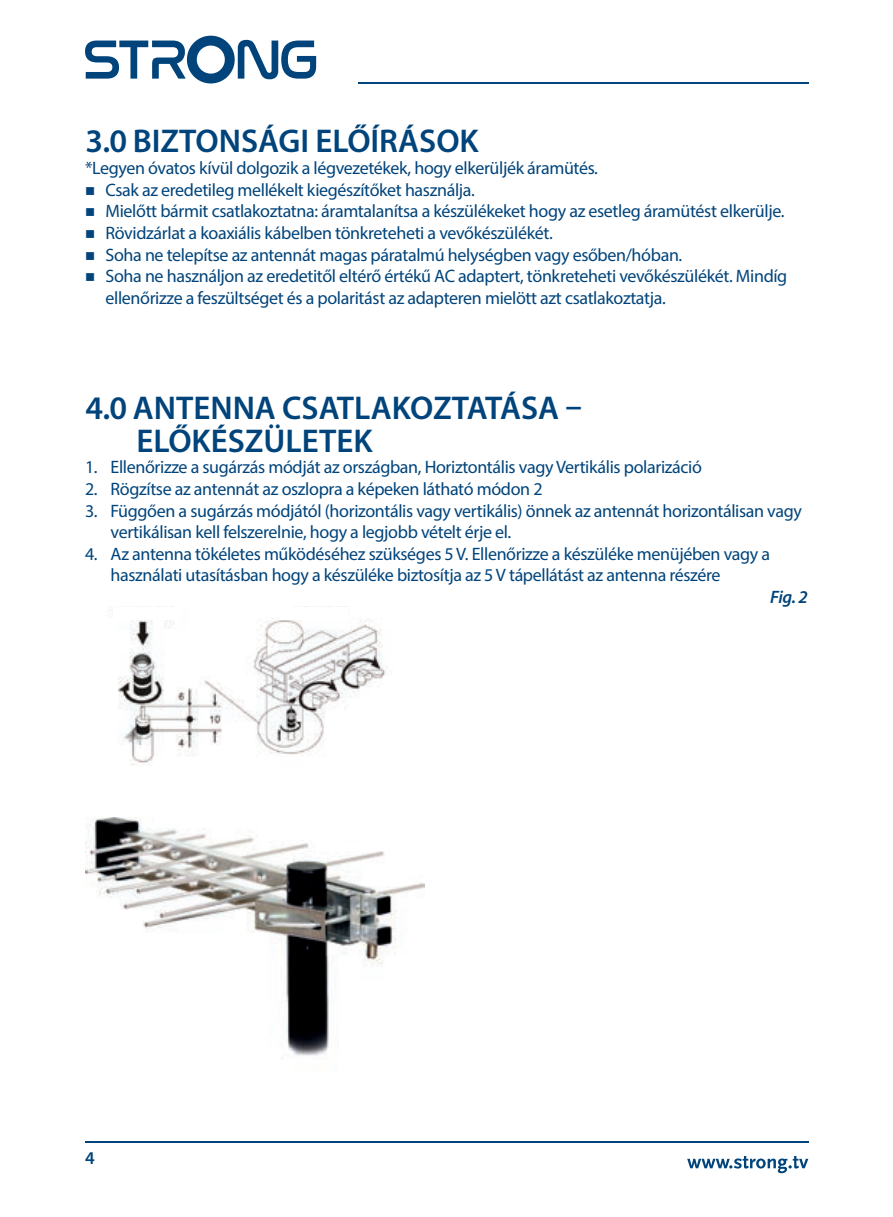
<style>
.page{position:relative;width:893px;height:1217px;background:#fff}
.page>*{position:absolute;margin:0;border:0;box-sizing:border-box;transform-origin:0 0}
.t1{font:600 33px/33px "Myriad Pro";color:#00447b}
.t2{font:18px/21.6px "Myriad Pro";letter-spacing:-.02em;color:#00447b}
.t3{font:italic 600 18px "Myriad Pro";color:#00447b}
.t4{font:600 18px "Myriad Pro";color:#00447b}
</style>
<div class="page">
<img style="left:85px;top:817px;width:340px;height:242px">
<img style="left:110px;top:606px;width:276px;height:159px">
<div style="left:113px;top:606px;width:67px;height:13px;background:#fff"></div>
<div style="left:280px;top:606px;width:68px;height:13px;background:#fff"></div>
<hr style="left:85px;top:1140px;width:723px;height:1px;background:#00447b">
<svg style="left:687px;top:1156px;width:121px;height:16px"></svg>
<hr style="left:358px;top:83px;width:450px;height:1px;background:#00447b">
<svg style="left:85px;top:36px;width:231px;height:47px"></svg>
<h1 class="t1" style="left:85px;top:124px;width:395px">3.0 BIZTONSÁGI ELŐÍRÁSOK</h1>
<p class="t2" style="left:105px;top:157px;width:683px;text-indent:-20px">*Legyen óvatos kívül dolgozik a légvezetékek, hogy elkerüljék áramütés.<br>Csak az eredetileg mellékelt kiegészítőket használja.<br>Mielőtt bármit csatlakoztatna: áramtalanítsa a készülékeket hogy az esetleg áramütést elkerülje.<br>Rövidzárlat a koaxiális kábelben tönkreteheti a vevőkészülékét.<br>Soha ne telepítse az antennát magas páratalmú helységben vagy esőben/hóban.<br>Soha ne használjon az eredetitől eltérő értékű AC adaptert, tönkreteheti vevőkészülékét. Mindíg ellenőrizze a feszültséget és a polaritást az adapteren mielött azt csatlakoztatja.</p>
<h1 class="t1" style="left:136px;top:390px;width:447px;text-indent:-51px">4.0 ANTENNA CSATLAKOZTATÁSA –<br>ELŐKÉSZÜLETEK</h1>
<p class="t2" style="left:85px;top:456px;width:618px">1. Ellenőrizze a sugárzás módját az országban, Horiztontális vagy Vertikális polarizáció</p>
<p class="t2" style="left:85px;top:477px;width:459px">2. Rögzítse az antennát az oszlopra a képeken látható módon 2</p>
<p class="t2" style="left:111px;top:499px;width:693px;text-indent:-26px">3. Függően a sugárzás módjától (horizontális vagy vertikális) önnek az antennát horizontálisan vagy vertikálisan kell felszerelnie, hogy a legjobb vételt érje el.</p>
<p class="t2" style="left:111px;top:542px;width:661px;text-indent:-26px">4. Az antenna tökéletes működéséhez szükséges 5 V. Ellenőrizze a készüléke menüjében vagy a használati utasításban hogy a készüléke biztosítja az 5 V tápellátást az antenna részére</p>
<p class="t3" style="left:770px;top:585px;width:39px">Fig. 2</p>
<p class="t4" style="left:85px;top:1146px;width:11px">4</p>
</div>
